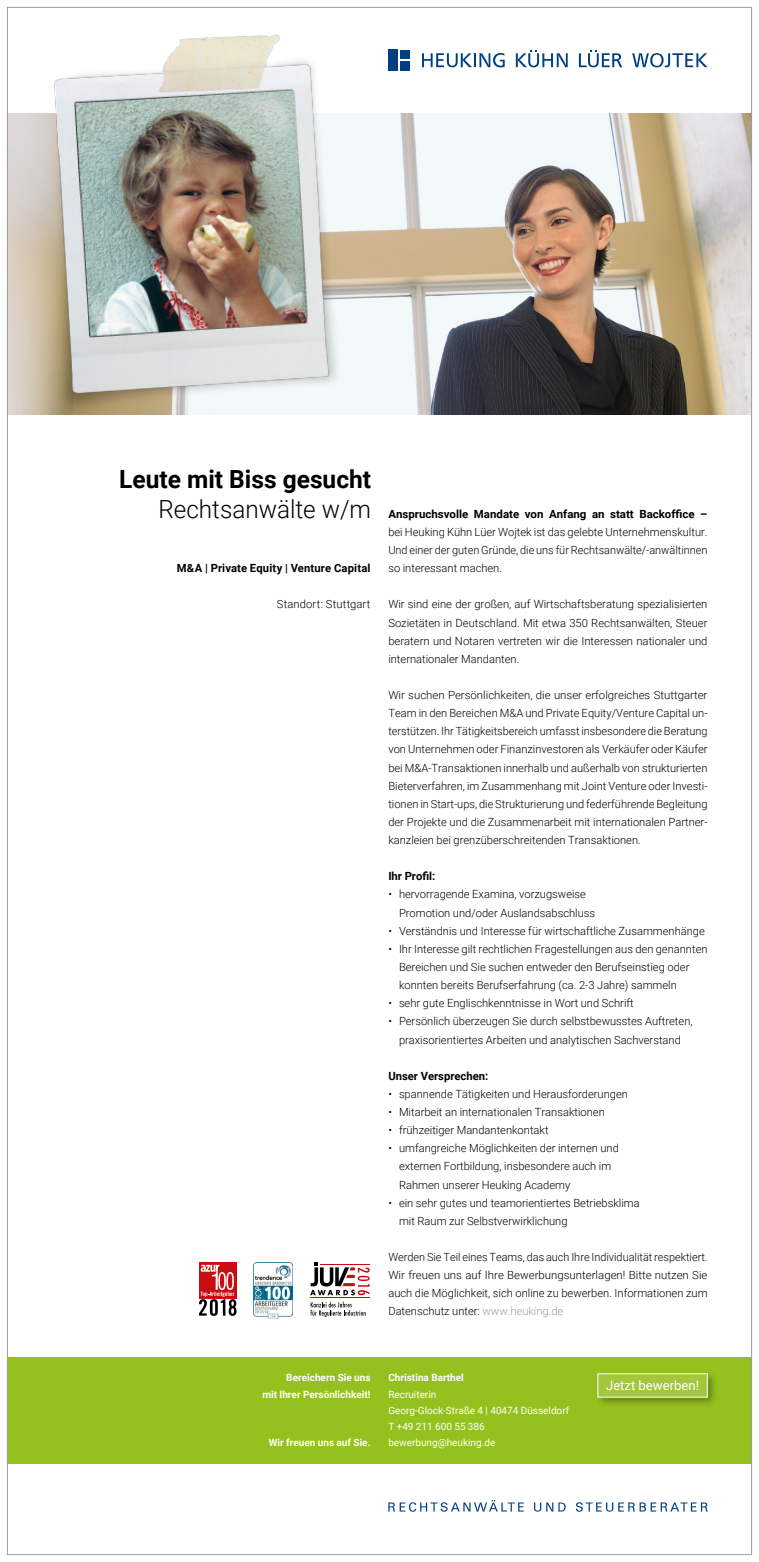
<style>
.page{position:relative;width:759px;height:1562px;background:#fff}
.page>*{position:absolute;margin:0;border:0;box-sizing:border-box;transform-origin:0 0}
.t1{font:700 25px "Roboto";color:#000}
.t2{font:300 25px "Roboto";color:#000}
.t3{font:13.12px "Roboto";color:#fff}
.t4{font:300 11.25px/18.1px "Roboto";color:#000;text-align:justify}
.t5{font:700 11.25px "Roboto";color:#000}
.t6{font:10px/16.2px "Roboto";color:#fff}
.t7{font:700 10px/16.2px "Roboto";color:#fff;text-align:right}
.s1{color:#9d9d9c}
</style>
<div class="page">
<svg style="left:632px;top:53px;width:75px;height:14px"></svg>
<svg style="left:422px;top:53px;width:82px;height:14px"></svg>
<div style="left:388px;top:50px;width:9px;height:21px;background:#004082"></div>
<div style="left:400px;top:50px;width:9px;height:8px;background:#004082"></div>
<div style="left:400px;top:61px;width:9px;height:10px;background:#004082"></div>
<svg style="left:515px;top:50px;width:52px;height:17px"></svg>
<svg style="left:578px;top:50px;width:44px;height:17px"></svg>
<div style="left:7px;top:1357px;width:744px;height:106px;background:#95c11f"></div>
<svg style="left:388px;top:1500px;width:319px;height:11px"></svg>
<div style="left:594px;top:1370px;width:123px;height:37px;background:#000;opacity:.3"></div>
<div style="left:597px;top:1373px;width:110px;height:24px;background:#a2c73a;border:1px solid #fff"></div>
<img style="left:254px;top:1262px;width:39px;height:56px">
<svg style="left:310px;top:1301px;width:55px;height:16px"></svg>
<hr style="left:310px;top:1297px;width:59px;height:1px;background:#c90c0f">
<svg style="left:310px;top:1262px;width:59px;height:33px"></svg>
<div style="left:198px;top:1262px;width:38px;height:36px;background:#c90c0f"></div>
<svg style="left:199px;top:1264px;width:37px;height:51px"></svg>
<img style="left:9px;top:113px;width:740px;height:302px">
<img style="left:34px;top:35px;width:312px;height:380px">
<h1 class="t1" style="left:119px;top:461px;width:253px">Leute mit Biss gesucht</h1>
<h1 class="t2" style="left:158px;top:491px;width:214px">Rechtsanwälte w/m</h1>
<p class="t5" style="left:177px;top:560px;width:195px">M&amp;A | Private Equity | Venture Capital</p>
<p class="t4" style="left:277px;top:595px;width:95px">Standort: Stuttgart</p>
<p class="t5" style="left:388px;top:506px;width:320px">Anspruchsvolle Mandate von Anfang an statt Backoffice –</p>
<p class="t4" style="left:388px;top:522px;width:320px">bei Heuking Kühn Lüer Wojtek ist das gelebte Unternehmenskultur.<br>Und einer der guten Gründe, die uns für Rechtsanwälte/-anwältinnen so interessant machen.</p>
<p class="t4" style="left:388px;top:595px;width:320px">Wir sind eine der großen, auf Wirtschaftsberatung spezialisierten Sozietäten in Deutschland. Mit etwa 350 Rechtsanwälten, Steuer beratern und Notaren vertreten wir die Interessen nationaler und internationaler Mandanten.</p>
<p class="t4" style="left:388px;top:685px;width:320px">Wir suchen Persönlichkeiten, die unser erfolgreiches Stuttgarter Team in den Bereichen M&amp;A und Private Equity/Venture Capital un&shy;terstützen. Ihr Tätigkeitsbereich umfasst insbesondere die Beratung von Unternehmen oder Finanzinvestoren als Verkäufer oder Käufer bei M&amp;A-Transaktionen innerhalb und außerhalb von strukturierten Bieterverfahren, im Zusammenhang mit Joint Venture oder Investi&shy;tionen in Start-ups, die Strukturierung und federführende Begleitung der Projekte und die Zusammenarbeit mit internationalen Partner&shy;kanzleien bei grenzüberschreitenden Transaktionen.</p>
<p class="t5" style="left:388px;top:868px;width:49px">Ihr Profil:</p>
<p class="t4" style="left:399px;top:885px;width:197px;text-indent:-11px">• hervorragende Examina, vorzugsweise<br>Promotion und/oder Auslandsabschluss</p>
<p class="t4" style="left:388px;top:921px;width:318px">• Verständnis und Interesse für wirtschaftliche Zusammenhänge</p>
<p class="t4" style="left:399px;top:939px;width:310px;text-align:left;text-indent:-11px">• Ihr Interesse gilt rechtlichen Fragestellungen aus den genannten<br>Bereichen und Sie suchen entweder den Berufseinstieg oder konnten bereits Berufserfahrung (ca. 2-3 Jahre) sammeln</p>
<p class="t4" style="left:388px;top:993px;width:247px">• sehr gute Englischkenntnisse in Wort und Schrift</p>
<p class="t4" style="left:388px;top:1012px;width:305px;text-align:center">• Persönlich überzeugen Sie durch selbstbewusstes Auftreten, praxisorientiertes Arbeiten und analytischen Sachverstand</p>
<p class="t5" style="left:388px;top:1068px;width:101px">Unser Versprechen:</p>
<p class="t4" style="left:388px;top:1084px;width:241px">• spannende Tätigkeiten und Herausforderungen</p>
<p class="t4" style="left:388px;top:1102px;width:218px">• Mitarbeit an internationalen Transaktionen</p>
<p class="t4" style="left:388px;top:1120px;width:162px">• frühzeitiger Mandantenkontakt</p>
<p class="t4" style="left:399px;top:1138px;width:221px;text-align:left;text-indent:-11px">• umfangreiche Möglichkeiten der internen und externen Fortbildung, insbesondere auch im<br>Rahmen unserer Heuking Academy</p>
<p class="t4" style="left:399px;top:1193px;width:242px;text-indent:-11px">• ein sehr gutes und teamorientiertes Betriebsklima mit Raum zur Selbstverwirklichung</p>
<p class="t4" style="left:388px;top:1247px;width:320px">Werden Sie Teil eines Teams, das auch Ihre Individualität respektiert.<br>Wir freuen uns auf Ihre Bewerbungsunterlagen! Bitte nutzen Sie auch die Möglichkeit, sich online zu bewerben. Informationen zum Datenschutz unter: <span class="s1">www.heuking.de</span></p>
<p class="t7" style="left:262px;top:1369px;width:110px">Bereichern Sie uns<br>mit Ihrer Persönlichkeit!</p>
<p class="t7" style="left:269px;top:1434px;width:103px">Wir freuen uns auf Sie.</p>
<p class="t7" style="left:388px;top:1369px;width:77px">Christina Barthel</p>
<p class="t6" style="left:388px;top:1385px;width:182px">Recruiterin<br>Georg-Glock-Straße 4 | 40474 Düsseldorf<br>T +49 211 600 55 386 bewerbung@heuking.de</p>
<p class="t3" style="left:606px;top:1376px;width:94px">Jetzt bewerben!</p>
</div>
